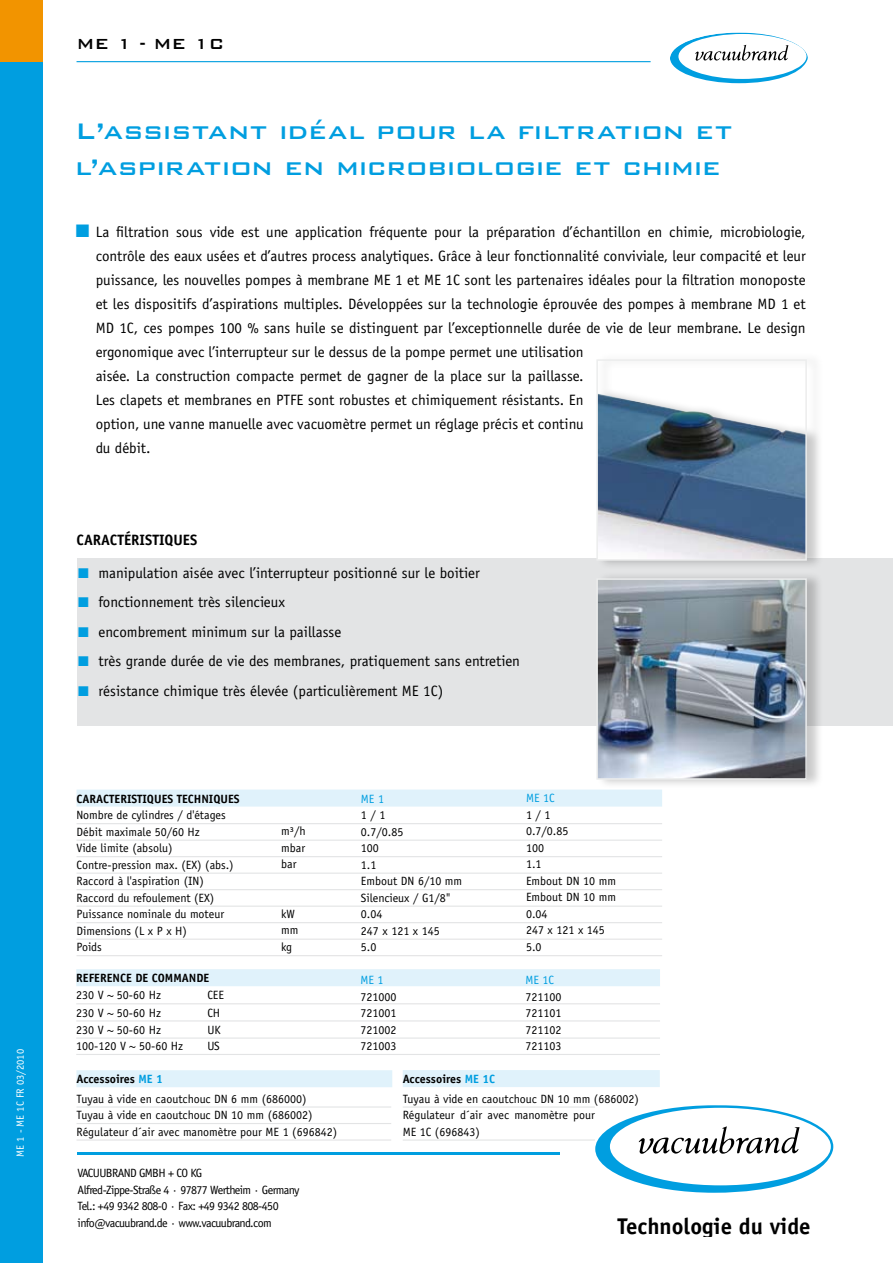
<style>
.page{position:relative;width:893px;height:1263px;background:#fff}
.page>*{position:absolute;margin:0;border:0;box-sizing:border-box;transform-origin:0 0}
.t1{font:500 30px/36px "Bank Gothic BT";letter-spacing:-.005em;color:#009ee0}
.t2{font:700 22.8px "Officina Sans";color:#000}
.t3{font:500 19.5px "Bank Gothic BT";color:#000}
.t4{font:15px/24px "Officina Sans";color:#000}
.t5{font:700 15px "Officina Sans";color:#000}
.t6{font:12px/16.5px "Officina Sans";color:#000}
.t7{font:12px/16.5px "Officina Sans";letter-spacing:-.05em;color:#000}
.t8{font:700 12px "Officina Sans";color:#000}
.t9{font:12px "Officina Sans";color:#009ee0}
.t10{font:10.5px "Officina Sans";color:#fff}
.s1{font-family:"Arial";font-size:27px;color:#009ee0}
.s2{font-family:"Arial";font-size:21px;color:#009ee0}
.s3{font-weight:700}
.s4{font-weight:700;color:#009ee0}
</style>
<div class="page">
<svg style="left:595px;top:1105px;width:238px;height:88px"></svg>
<div style="left:78px;top:558px;width:815px;height:167px;background:#e3e4e5"></div>
<hr style="left:77px;top:61px;width:574px;height:1px;background:#009ee0">
<svg style="left:670px;top:33px;width:138px;height:50px"></svg>
<div style="left:0;top:62px;width:43px;height:1201px;background:#009ee0"></div>
<div style="left:0;top:0;width:43px;height:62px;background:#f29400"></div>
<hr style="left:77px;top:1153px;width:482px;height:2px;background:#009ee0">
<div style="left:77px;top:789px;width:585px;height:17px;background:#e0f2fb"></div>
<hr style="left:77px;top:823px;width:585px;height:1px;background:#e3e4e5">
<hr style="left:77px;top:839px;width:585px;height:2px;background:#e3e4e5">
<hr style="left:77px;top:856px;width:585px;height:1px;background:#e3e4e5">
<hr style="left:77px;top:872px;width:585px;height:2px;background:#e3e4e5">
<hr style="left:77px;top:889px;width:585px;height:1px;background:#e3e4e5">
<hr style="left:77px;top:905px;width:585px;height:2px;background:#e3e4e5">
<hr style="left:77px;top:922px;width:585px;height:1px;background:#e3e4e5">
<hr style="left:77px;top:938px;width:585px;height:2px;background:#e3e4e5">
<hr style="left:77px;top:955px;width:585px;height:1px;background:#e3e4e5">
<div style="left:76px;top:969px;width:584px;height:17px;background:#e0f2fb"></div>
<hr style="left:76px;top:1003px;width:584px;height:1px;background:#e3e4e5">
<hr style="left:76px;top:1020px;width:584px;height:1px;background:#e3e4e5">
<hr style="left:76px;top:1037px;width:584px;height:2px;background:#e3e4e5">
<hr style="left:76px;top:1054px;width:584px;height:1px;background:#e3e4e5">
<div style="left:76px;top:1070px;width:316px;height:17px;background:#e0f2fb"></div>
<hr style="left:77px;top:1106px;width:314px;height:1px;background:#e3e4e5">
<hr style="left:77px;top:1123px;width:314px;height:1px;background:#e3e4e5">
<hr style="left:77px;top:1139px;width:314px;height:1px;background:#e3e4e5">
<div style="left:403px;top:1070px;width:257px;height:17px;background:#e0f2fb"></div>
<hr style="left:403px;top:1106px;width:192px;height:1px;background:#e3e4e5">
<hr style="left:403px;top:1139px;width:192px;height:1px;background:#e3e4e5">
<div style="left:597px;top:571px;width:226px;height:218px;background:#000;opacity:.21"></div>
<img style="left:599px;top:581px;width:205px;height:196px">
<div style="left:596px;top:578px;width:211px;height:202px;border:2px solid #eceded"></div>
<div style="left:597px;top:352px;width:226px;height:218px;background:#000;opacity:.21"></div>
<img style="left:599px;top:394px;width:205px;height:164px">
<div style="left:596px;top:359px;width:211px;height:202px;border:2px solid #eceded"></div>
<p class="t10" style="left:14px;top:1157px;width:109px;rotate:-90deg">ME 1 - ME 1C FR 03/2010</p>
<h3 class="t3" style="left:77px;top:33px;width:149px">ME 1 - ME 1C</h3>
<h1 class="t1" style="left:75px;top:112px;width:659px">L’assistant idéal pour la filtration et l’aspiration en microbiologie et chimie</h1>
<p class="t4" style="left:96px;top:220px;width:712px;text-indent:-21px"><span class="s1">■</span> La filtration sous vide est une application fréquente pour la préparation d’échantillon en chimie, microbiologie, contrôle des eaux usées et d’autres process analytiques. Grâce à leur fonctionnalité conviviale, leur compacité et leur puissance, les nouvelles pompes à membrane ME 1 et ME 1C sont les partenaires idéales pour la filtration monoposte et les dispositifs d’aspirations multiples. Développées sur la technologie éprouvée des pompes à membrane MD 1 et MD 1C, ces pompes 100 % sans huile se distinguent par l’exceptionnelle durée de vie de leur membrane. Le design ergonomique avec l’interrupteur sur le dessus de la pompe permet une utilisation<br>aisée. La construction compacte permet de gagner de la place sur la paillasse.<br>Les clapets et membranes en PTFE sont robustes et chimiquement résistants. En<br>option, une vanne manuelle avec vacuomètre permet un réglage précis et continu<br>du débit.</p>
<p class="t5" style="left:77px;top:531px;width:9px">caract</p>
<p class="t5" style="left:124px;top:531px;width:16px">éristiques</p>
<p class="t4" style="left:77px;top:560px;width:404px"><span class="s2">■</span> manipulation aisée avec l’interrupteur positionné sur le boitier</p>
<p class="t4" style="left:77px;top:590px;width:209px"><span class="s2">■</span> fonctionnement très silencieux</p>
<p class="t4" style="left:77px;top:619px;width:266px"><span class="s2">■</span> encombrement minimum sur la paillasse</p>
<p class="t4" style="left:77px;top:649px;width:444px"><span class="s2">■</span> très grande durée de vie des membranes, pratiquement sans entretien</p>
<p class="t4" style="left:77px;top:678px;width:368px"><span class="s2">■</span> résistance chimique très élevée (particulièrement ME 1C)</p>
<p class="t8" style="left:77px;top:791px;width:165px">CARACTERISTIQUES TECHNIQUES</p>
<p class="t6" style="left:77px;top:807px;width:159px">Nombre de cylindres / d'étages<br>Débit maximale 50/60 Hz<br>Vide limite (absolu)<br>Contre-pression max. (EX) (abs.)<br>Raccord à l'aspiration (IN)<br>Raccord du refoulement (EX)<br>Puissance nominale du moteur<br>Dimensions (L x P x H)<br>Poids</p>
<p class="t6" style="left:281px;top:823px;width:26px;text-align:justify">m³/h mbar bar</p>
<p class="t6" style="left:281px;top:905px;width:19px">kW mm kg</p>
<p class="t8" style="left:76px;top:971px;width:135px">REFERENCE DE COMMANDE</p>
<p class="t6" style="left:76px;top:987px;width:86px">230 V ~ 50-60 Hz</p>
<p class="t6" style="left:207px;top:987px;width:18px">CEE</p>
<p class="t6" style="left:76px;top:1004px;width:86px">230 V ~ 50-60 Hz</p>
<p class="t6" style="left:207px;top:1004px;width:14px">CH</p>
<p class="t6" style="left:76px;top:1021px;width:86px">230 V ~ 50-60 Hz</p>
<p class="t6" style="left:207px;top:1021px;width:15px">UK</p>
<p class="t6" style="left:76px;top:1038px;width:108px">100-120 V ~ 50-60 Hz</p>
<p class="t6" style="left:207px;top:1038px;width:14px">US</p>
<p class="t6" style="left:76px;top:1070px;width:232px;line-height:19.2px"><span class="s3">Accessoires</span> <span class="s4">ME 1<br></span>Tuyau à vide en caoutchouc DN 6 mm (686000)</p>
<p class="t6" style="left:77px;top:1107px;width:262px">Tuyau à vide en caoutchouc DN 10 mm (686002)<br>Régulateur d´air avec manomètre pour ME 1 (696842)</p>
<p class="t7" style="left:78px;top:1165px;width:223px">VACUUBRAND GMBH + CO KG<br>Alfred-Zippe-Straße 4 · 97877 Wertheim · Germany Tel.: +49 9342 808-0 · Fax: +49 9342 808-450 info@vacuubrand.de · www.vacuubrand.com</p>
<p class="t9" style="left:361px;top:792px;width:25px">ME 1</p>
<p class="t6" style="left:361px;top:807px;width:103px">1 / 1<br>0.7/0.85<br>100<br>1.1<br>Embout DN 6/10 mm<br>Silencieux / G1/8"<br>0.04<br>247 x 121 x 145<br>5.0</p>
<p class="t9" style="left:360px;top:973px;width:25px">ME 1</p>
<p class="t6" style="left:360px;top:988px;width:37px;text-align:justify">721000<br>721001<br>721002<br>721003</p>
<p class="t9" style="left:526px;top:791px;width:30px">ME 1C</p>
<p class="t6" style="left:526px;top:807px;width:91px">1 / 1<br>0.7/0.85<br>100<br>1.1<br>Embout DN 10 mm<br>Embout DN 10 mm<br>0.04<br>247 x 121 x 145<br>5.0</p>
<p class="t9" style="left:525px;top:973px;width:30px">ME 1C</p>
<p class="t6" style="left:525px;top:988px;width:37px;text-align:justify">721100<br>721101<br>721102<br>721103</p>
<p class="t6" style="left:403px;top:1069px;width:238px;line-height:19.4px"><span class="s3">Accessoires</span> <span class="s4">ME 1C<br></span>Tuyau à vide en caoutchouc DN 10 mm (686002)</p>
<p class="t6" style="left:403px;top:1107px;width:194px">Régulateur d´air avec manomètre pour<br>ME 1C (696843)</p>
<h2 class="t2" style="left:617px;top:1212px;width:195px">Technologie du vide</h2>
</div>
